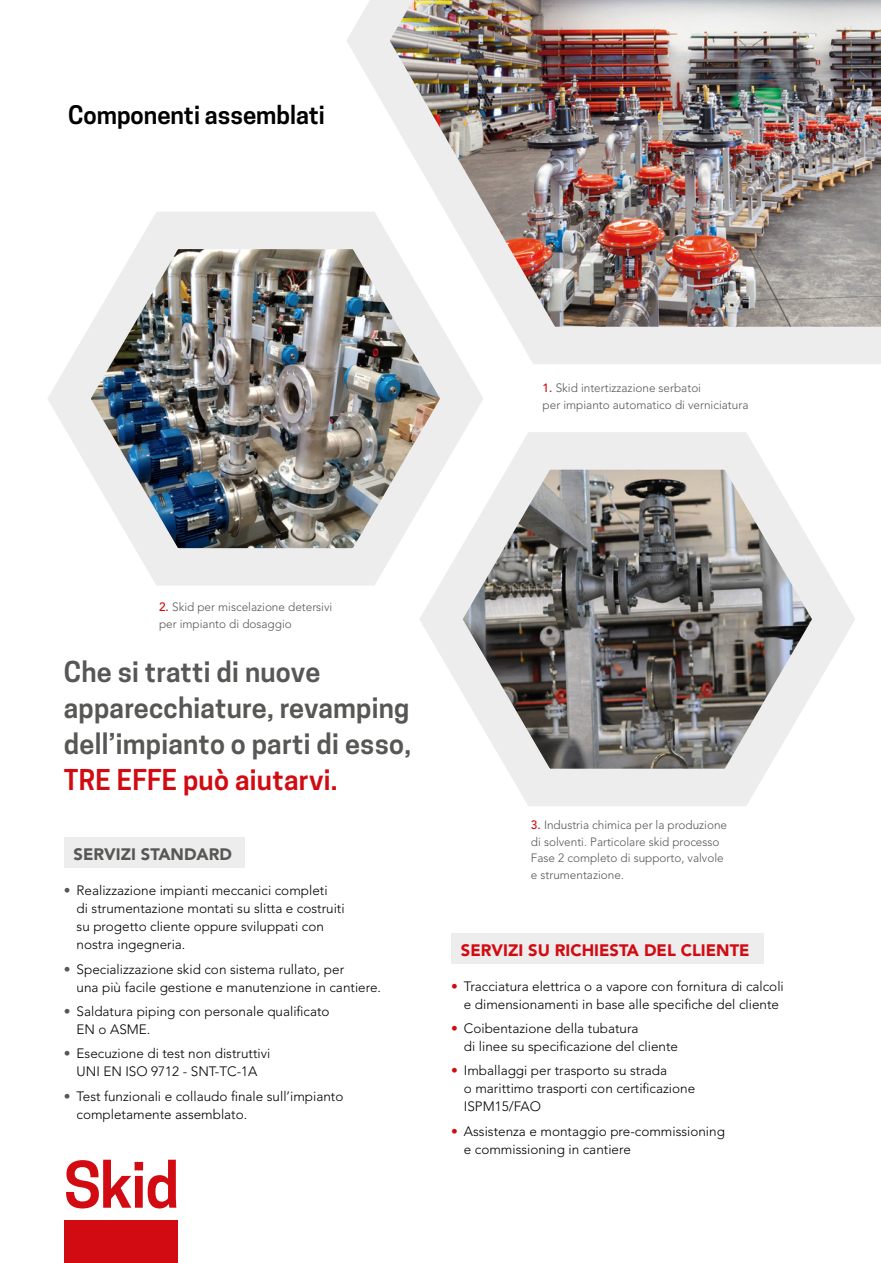
<style>
.page{position:relative;width:881px;height:1263px;background:#fff}
.page>*{position:absolute;margin:0;border:0;box-sizing:border-box;transform-origin:0 0}
.t1{font:600 60px "Cooper Hewitt";color:#d20a11}
.t2{font:600 27px/36px "Cooper Hewitt";letter-spacing:.01em;color:#575756}
.t3{font:600 27px "Cooper Hewitt";letter-spacing:.01em;color:#d20a11}
.t4{font:600 24px "Cooper Hewitt";color:#000}
.t5{font:900 16.5px "Avenir LT";color:#d20a11}
.t6{font:900 16.5px "Avenir LT";color:#575756}
.t7{font:300 13.5px/18px "Avenir LT";color:#000}
.t8{font:300 12px/16.5px "Avenir LT";color:#575756}
.s1{font-weight:500;color:#d20a11}
.s2{color:#575756}
.s3{color:#d20a11}
</style>
<div class="page">
<div style="left:64px;top:1220px;width:114px;height:43px;background:#d20a11"></div>
<img style="left:48px;top:212px;width:435px;height:374px">
<svg style="left:397px;top:400px;width:458px;height:406px"></svg>
<img style="left:324px;top:0;width:556px;height:383px">
<div style="left:64px;top:838px;width:180px;height:30px;background:#ededed"></div>
<div style="left:451px;top:933px;width:312px;height:30px;background:#ededed"></div>
<p class="t4" style="left:68px;top:101px;width:258px">Componenti assemblati</p>
<p class="t8" style="left:542px;top:380px;width:207px"><span class="s1">1.</span> Skid intertizzazione serbatoi<br>per impianto automatico di verniciatura</p>
<p class="t8" style="left:159px;top:599px;width:175px"><span class="s1">2.</span> Skid per miscelazione detersivi per impianto di dosaggio</p>
<p class="t2" style="left:64px;top:654px;width:349px">Che si tratti di nuove apparecchiature, revamping dell’impianto o parti di esso,</p>
<p class="t3" style="left:64px;top:764px;width:275px">TRE EFFE può aiutarvi.</p>
<p class="t6" style="left:74px;top:844px;width:160px">SERVIZI STANDARD</p>
<p class="t7" style="left:77px;top:882px;width:269px;text-indent:-13px"><span class="s2">•</span> Realizzazione impianti meccanici completi<br>di strumentazione montati su slitta e costruiti su progetto cliente oppure sviluppati con nostra ingegneria.</p>
<p class="t7" style="left:77px;top:960px;width:306px;text-indent:-13px"><span class="s2">•</span> Specializzazione skid con sistema rullato, per<br>una più facile gestione e manutenzione in cantiere.</p>
<p class="t7" style="left:77px;top:1002px;width:254px;text-indent:-13px"><span class="s2">•</span> Saldatura piping con personale qualificato<br>EN o ASME.</p>
<p class="t7" style="left:64px;top:1045px;width:208px;text-align:center"><span class="s2">•</span> Esecuzione di test non distruttivi<br>UNI EN ISO 9712 - SNT-TC-1A</p>
<p class="t7" style="left:77px;top:1087px;width:268px;text-indent:-13px"><span class="s2">•</span> Test funzionali e collaudo finale sull’impianto completamente assemblato.</p>
<p class="t1" style="left:64px;top:1150px;width:117px">Skid</p>
<p class="t8" style="left:530px;top:817px;width:198px"><span class="s1">3.</span> Industria chimica per la produzione di solventi. Particolare skid processo Fase 2 completo di supporto, valvole e strumentazione.</p>
<p class="t5" style="left:460px;top:940px;width:290px">SERVIZI SU RICHIESTA DEL CLIENTE</p>
<p class="t7" style="left:451px;top:977px;width:334px;text-align:center"><span class="s3">•</span> Tracciatura elettrica o a vapore con fornitura di calcoli e dimensionamenti in base alle specifiche del cliente</p>
<p class="t7" style="left:463px;top:1019px;width:216px;text-indent:-13px"><span class="s3">•</span> Coibentazione della tubatura<br>di linee su specificazione del cliente</p>
<p class="t7" style="left:463px;top:1062px;width:233px;text-indent:-13px"><span class="s3">•</span> Imballaggi per trasporto su strada<br>o marittimo trasporti con certificazione<br>ISPM15/FAO</p>
<p class="t7" style="left:463px;top:1122px;width:262px;text-indent:-13px"><span class="s3">•</span> Assistenza e montaggio pre-commissioning e commissioning in cantiere</p>
</div>
